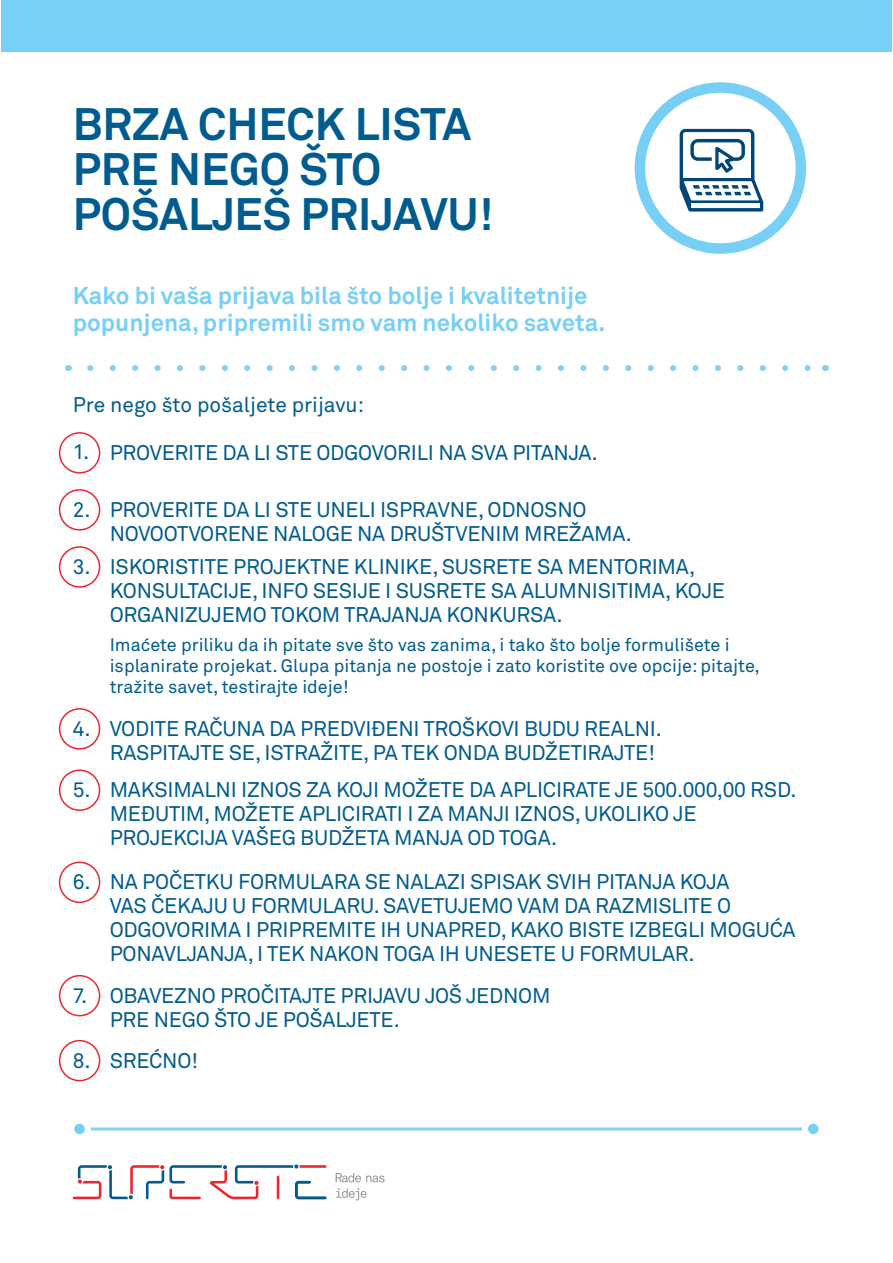
<style>
.page{position:relative;width:893px;height:1263px;background:#fff}
.page>*{position:absolute;margin:0;border:0;box-sizing:border-box;transform-origin:0 0}
.t1{font:700 45px/45px "Akkurat Pro";color:#005b8e}
.t2{font:700 24px/27px "Akkurat Pro";color:#78cff5}
.t3{font:21px/24px "Akkurat Pro";letter-spacing:-.01em;color:#005b8d}
.t4{font:18px/21px "Akkurat Pro";color:#005b8d}
.s1{color:#005b8e}
</style>
<div class="page">
<svg style="left:90px;top:365px;width:721px;height:6px"></svg>
<div style="left:1px;top:0;width:891px;height:52px;background:#78cff5"></div>
<svg style="left:336px;top:1173px;width:49px;height:9px"></svg>
<svg style="left:336px;top:1188px;width:31px;height:12px"></svg>
<svg style="left:73px;top:1164px;width:253px;height:35px"></svg>
<hr style="left:80px;top:1127px;width:733px;height:3px;background:#85d0ef">
<svg style="left:74px;top:1123px;width:17px;height:12px"></svg>
<svg style="left:802px;top:1123px;width:17px;height:12px"></svg>
<div style="left:635px;top:82px;width:171px;height:172px;border:10px solid #78cff5;border-radius:50%"></div>
<svg style="left:680px;top:129px;width:83px;height:83px"></svg>
<div style="left:59px;top:432px;width:41px;height:42px;border:2px solid #ee252f;border-radius:50%"></div>
<div style="left:59px;top:489px;width:41px;height:42px;border:2px solid #ee252f;border-radius:50%"></div>
<div style="left:59px;top:708px;width:41px;height:41px;border:2px solid #ee252f;border-radius:50%"></div>
<div style="left:59px;top:546px;width:41px;height:42px;border:2px solid #ee252f;border-radius:50%"></div>
<div style="left:59px;top:769px;width:41px;height:42px;border:2px solid #ee252f;border-radius:50%"></div>
<div style="left:59px;top:861px;width:41px;height:42px;border:2px solid #ee252f;border-radius:50%"></div>
<div style="left:59px;top:975px;width:41px;height:41px;border:2px solid #ee252f;border-radius:50%"></div>
<div style="left:59px;top:1040px;width:41px;height:41px;border:2px solid #ee252f;border-radius:50%"></div>
<h1 class="t1" style="left:73px;top:102px;width:422px">BRZA CHECK LISTA<br>PRE NEGO ŠTO<br>POŠALJEŠ PRIJAVU!</h1>
<p class="t2" style="left:73px;top:282px;width:534px">Kako bi vaša prijava bila što bolje i kvalitetnije popunjena, pripremili smo vam nekoliko saveta.</p>
<p class="t3" style="left:73px;top:393px;width:293px">Pre nego što pošaljete prijavu:</p>
<p class="t3" style="left:73px;top:441px;width:527px"><span class="s1">1.</span> PROVERITE DA LI STE ODGOVORILI NA SVA PITANJA.</p>
<p class="t3" style="left:110px;top:498px;width:524px;text-indent:-37px"><span class="s1">2.</span> PROVERITE DA LI STE UNELI ISPRAVNE, ODNOSNO<br>NOVOOTVORENE NALOGE NA DRUŠTVENIM MREŽAMA.</p>
<p class="t3" style="left:110px;top:555px;width:617px;text-indent:-37px"><span class="s1">3.</span> ISKORISTITE PROJEKTNE KLINIKE, SUSRETE SA MENTORIMA,<br>KONSULTACIJE, INFO SESIJE I SUSRETE SA ALUMNISITIMA, KOJE<br>ORGANIZUJEMO TOKOM TRAJANJA KONKURSA.</p>
<p class="t4" style="left:110px;top:635px;width:652px">Imaćete priliku da ih pitate sve što vas zanima, i tako što bolje formulišete i isplanirate projekat. Glupa pitanja ne postoje i zato koristite ove opcije: pitajte, tražite savet, testirajte ideje!</p>
<p class="t3" style="left:110px;top:717px;width:554px;text-indent:-37px"><span class="s1">4.</span> VODITE RAČUNA DA PREDVIĐENI TROŠKOVI BUDU REALNI.<br>RASPITAJTE SE, ISTRAŽITE, PA TEK ONDA BUDŽETIRAJTE!</p>
<p class="t3" style="left:110px;top:778px;width:688px;text-indent:-37px"><span class="s1">5.</span> MAKSIMALNI IZNOS ZA KOJI MOŽETE DA APLICIRATE JE 500.000,00 RSD.<br>MEĐUTIM, MOŽETE APLICIRATI I ZA MANJI IZNOS, UKOLIKO JE<br>PROJEKCIJA VAŠEG BUDŽETA MANJA OD TOGA.</p>
<p class="t3" style="left:110px;top:871px;width:687px;text-indent:-37px"><span class="s1">6.</span> NA POČETKU FORMULARA SE NALAZI SPISAK SVIH PITANJA KOJA<br>VAS ČEKAJU U FORMULARU. SAVETUJEMO VAM DA RAZMISLITE O ODGOVORIMA I PRIPREMITE IH UNAPRED, KAKO BISTE IZBEGLI MOGUĆA PONAVLJANJA, I TEK NAKON TOGA IH UNESETE U FORMULAR.</p>
<p class="t3" style="left:110px;top:984px;width:442px;text-indent:-37px"><span class="s1">7.</span> OBAVEZNO PROČITAJTE PRIJAVU JOŠ JEDNOM<br>PRE NEGO ŠTO JE POŠALJETE.</p>
<p class="t3" style="left:73px;top:1049px;width:127px"><span class="s1">8.</span> SREĆNO!</p>
</div>
